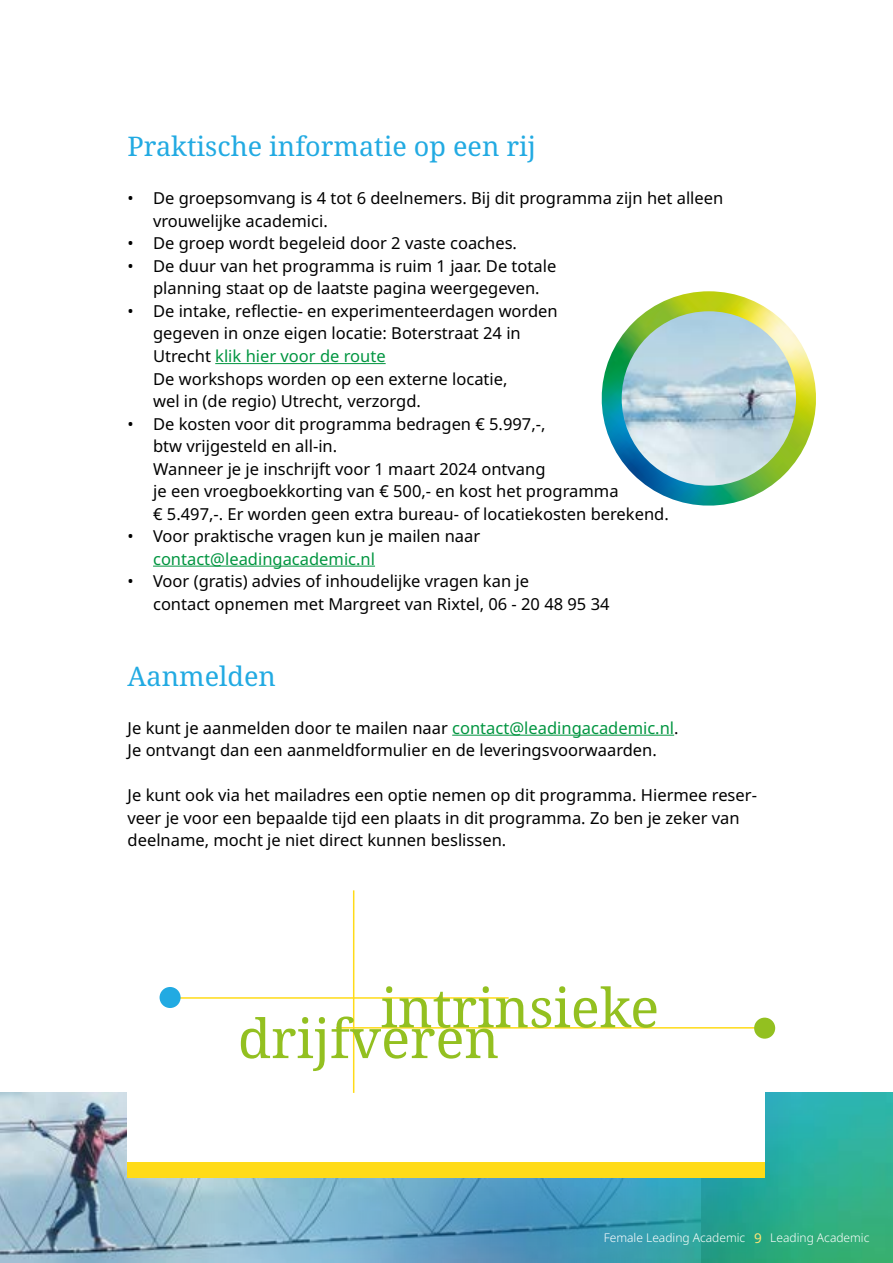
<style>
.page{position:relative;width:893px;height:1263px;background:#fff}
.page>*{position:absolute;margin:0;border:0;box-sizing:border-box;transform-origin:0 0}
.t1{font:54px "Noto Serif";color:#93c020}
.t2{font:27px "Noto Serif";color:#22aae2}
.t3{font:16.5px/22.5px "Noto Sans";color:#000}
.t4{font:16.5px "Noto Sans";color:#009540}
.t5{font:13.5px "Noto Sans";color:#ffe577}
.t6{font:300 12px "Noto Sans";color:#fff}
.s1{color:#009540}
</style>
<div class="page">
<svg style="left:701px;top:1093px;width:192px;height:170px"></svg>
<img style="left:0;top:1093px;width:701px;height:170px">
<div style="left:128px;top:128px;width:637px;height:1034px;background:#fff"></div>
<hr style="left:215px;top:363px;width:171px;height:1px;background:#009540">
<hr style="left:153px;top:566px;width:222px;height:1px;background:#009540">
<hr style="left:452px;top:735px;width:222px;height:1px;background:#009540">
<div style="left:128px;top:1162px;width:637px;height:16px;background:#ffdb18"></div>
<hr style="left:163px;top:997px;width:346px;height:2px;background:#ffdb18">
<hr style="left:353px;top:890px;width:1px;height:203px;background:#ffdb18">
<hr style="left:336px;top:1027px;width:429px;height:1px;background:#ffdb18">
<div style="left:754px;top:1017px;width:21px;height:22px;background:#93c020;border-radius:50%"></div>
<div style="left:160px;top:987px;width:21px;height:21px;background:#22aae2;border-radius:50%"></div>
<img style="left:601px;top:291px;width:215px;height:215px">
<img style="left:622px;top:311px;width:174px;height:175px;border-radius:87px">
<h2 class="t2" style="left:128px;top:128px;width:410px">Praktische informatie op een rij</h2>
<p class="t3" style="left:153px;top:187px;width:572px;text-indent:-26px">• De groepsomvang is 4 tot 6 deelnemers. Bij dit programma zijn het alleen vrouwelijke academici.</p>
<p class="t3" style="left:128px;top:232px;width:391px">• De groep wordt begeleid door 2 vaste coaches.</p>
<p class="t3" style="left:128px;top:255px;width:430px;text-align:center">• De duur van het programma is ruim 1 jaar. De totale planning staat op de laatste pagina weergegeven.</p>
<p class="t3" style="left:153px;top:300px;width:406px;text-indent:-26px">• De intake, reflectie- en experimenteerdagen worden gegeven in onze eigen locatie: Boterstraat 24 in Utrecht <span class="s1">klik hier voor de route<br></span>De workshops worden op een externe locatie,<br>wel in (de regio) Utrecht, verzorgd.</p>
<p class="t3" style="left:153px;top:413px;width:517px;text-indent:-26px">• De kosten voor dit programma bedragen € 5.997,-,<br>btw vrijgesteld en all-in.<br>Wanneer je je inschrijft voor 1 maart 2024 ontvang<br>je een vroegboekkorting van € 500,- en kost het programma<br>€ 5.497,-. Er worden geen extra bureau- of locatiekosten berekend.</p>
<p class="t3" style="left:128px;top:525px;width:354px">• Voor praktische vragen kun je mailen naar</p>
<p class="t4" style="left:153px;top:549px;width:223px">contact@leadingacademic.nl</p>
<p class="t3" style="left:153px;top:570px;width:458px;text-indent:-26px">• Voor (gratis) advies of inhoudelijke vragen kan je<br>contact opnemen met Margreet van Rixtel, 06 - 20 48 95 34</p>
<h2 class="t2" style="left:128px;top:657px;width:150px">Aanmelden</h2>
<p class="t3" style="left:128px;top:716px;width:553px">Je kunt je aanmelden door te mailen naar <span class="s1">contact@leadingacademic.nl</span>.<br>Je ontvangt dan een aanmeldformulier en de leveringsvoorwaarden.</p>
<p class="t3" style="left:128px;top:784px;width:631px">Je kunt ook via het mailadres een optie nemen op dit programma. Hiermee reser&shy;veer je voor een bepaalde tijd een plaats in dit programma. Zo ben je zeker van deelname, mocht je niet direct kunnen beslissen.</p>
<h1 class="t1" style="left:380px;top:971px;width:280px">intrinsieke</h1>
<h1 class="t1" style="left:238px;top:1001px;width:263px">drijfveren</h1>
<p class="t6" style="left:604px;top:1230px;width:143px">Female Leading Academic</p>
<p class="t6" style="left:770px;top:1230px;width:101px">Leading Academic</p>
<p class="t5" style="left:754px;top:1230px;width:9px">9</p>
</div>
